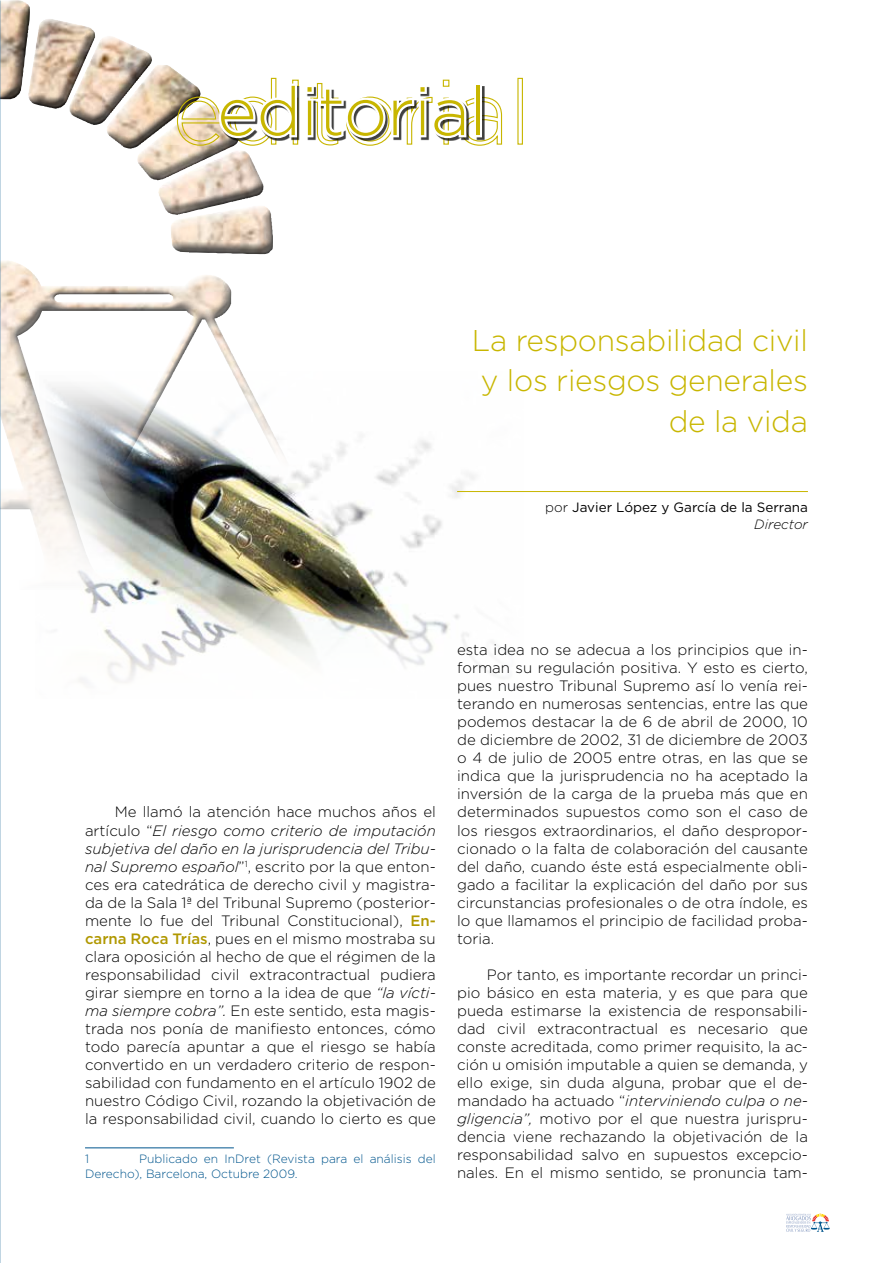
<style>
.page{position:relative;width:893px;height:1263px;background:#fff}
.page>*{position:absolute;margin:0;border:0;box-sizing:border-box;transform-origin:0 0}
.t1{font:300 67.5px "Gotham";color:#c8b600}
.t2{font:300 30px/40.5px "Gotham";letter-spacing:-.01em;color:#c8b600;text-align:right}
.t3{font:300 15px/18px "Gotham";color:#000;text-align:justify}
.t4{font:13.5px/16.2px "Gotham";color:#000;text-align:right}
.t5{font:300 12px/15px "Gotham";color:#00558d}
.s1{font-weight:300}
.s2{font-weight:300;font-style:italic}
.s3{font-style:italic}
.s4{font-weight:500;color:#b09800}
</style>
<div class="page">
<div style="left:0;top:0;width:303px;height:590px;background:#000;opacity:.75"></div>
<div style="left:517px;top:78px;width:6px;height:67px;border:1px solid #c8b600"></div>
<div style="left:221px;top:86px;width:263px;height:54px;background:#000;opacity:.75"></div>
<svg style="left:176px;top:77px;width:123px;height:69px"></svg>
<svg style="left:310px;top:79px;width:193px;height:67px"></svg>
<svg style="left:786px;top:1213px;width:44px;height:19px"></svg>
<img style="left:28px;top:364px;width:496px;height:319px">
<hr style="left:457px;top:491px;width:351px;height:1px;background:#c8b600">
<hr style="left:85px;top:1147px;width:149px;height:1px;background:#00558d">
<h1 class="t1" style="left:217px;top:69px;width:271px">editorial</h1>
<h2 class="t2" style="left:472px;top:319px;width:337px">La responsabilidad civil y los riesgos generales de la vida</h2>
<p class="t4" style="left:545px;top:499px;width:264px"><span class="s1">por</span> Javier López y García de la Serrana<br><span class="s2">Director</span></p>
<p class="t3" style="left:85px;top:803px;width:352px;text-indent:30px">Me llamó la atención hace muchos años el artículo “<span class="s3">El riesgo como criterio de imputación subjetiva del daño en la jurisprudencia del Tribu&shy;nal Supremo español</span>”<sup>1</sup>, escrito por la que enton&shy;ces era catedrática de derecho civil y magistra&shy;da de la Sala 1ª del Tribunal Supremo (posterior&shy;mente lo fue del Tribunal Constitucional), <span class="s4">En&shy;carna Roca Trías</span>, pues en el mismo mostraba su clara oposición al hecho de que el régimen de la responsabilidad civil extracontractual pudiera girar siempre en torno a la idea de que <span class="s3">“la vícti&shy;ma siempre cobra”.</span> En este sentido, esta magis&shy;trada nos ponía de manifiesto entonces, cómo todo parecía apuntar a que el riesgo se había convertido en un verdadero criterio de respon&shy;sabilidad con fundamento en el artículo 1902 de nuestro Código Civil, rozando la objetivación de la responsabilidad civil, cuando lo cierto es que</p>
<p class="t5" style="left:85px;top:1151px;width:6px">1</p>
<p class="t5" style="left:85px;top:1151px;width:352px;text-indent:54px">Publicado en InDret (Revista para el análisis del<br>Derecho), Barcelona, Octubre 2009.</p>
<p class="t3" style="left:457px;top:641px;width:352px">esta idea no se adecua a los principios que in&shy;forman su regulación positiva. Y esto es cierto, pues nuestro Tribunal Supremo así lo venía rei&shy;terando en numerosas sentencias, entre las que podemos destacar la de 6 de abril de 2000, 10 de diciembre de 2002, 31 de diciembre de 2003 o 4 de julio de 2005 entre otras, en las que se indica que la jurisprudencia no ha aceptado la inversión de la carga de la prueba más que en determinados supuestos como son el caso de los riesgos extraordinarios, el daño despropor&shy;cionado o la falta de colaboración del causante del daño, cuando éste está especialmente obli&shy;gado a facilitar la explicación del daño por sus circunstancias profesionales o de otra índole, es lo que llamamos el principio de facilidad proba&shy;toria.</p>
<p class="t3" style="left:457px;top:965px;width:352px;text-indent:30px">Por tanto, es importante recordar un princi&shy;pio básico en esta materia, y es que para que pueda estimarse la existencia de responsabili&shy;dad civil extracontractual es necesario que conste acreditada, como primer requisito, la ac&shy;ción u omisión imputable a quien se demanda, y ello exige, sin duda alguna, probar que el de&shy;mandado ha actuado “<span class="s3">interviniendo culpa o ne&shy;gligencia”,</span> motivo por el que nuestra jurispru&shy;dencia viene rechazando la objetivación de la responsabilidad salvo en supuestos excepcio&shy;nales. En el mismo sentido, se pronuncia tam-</p>
</div>
